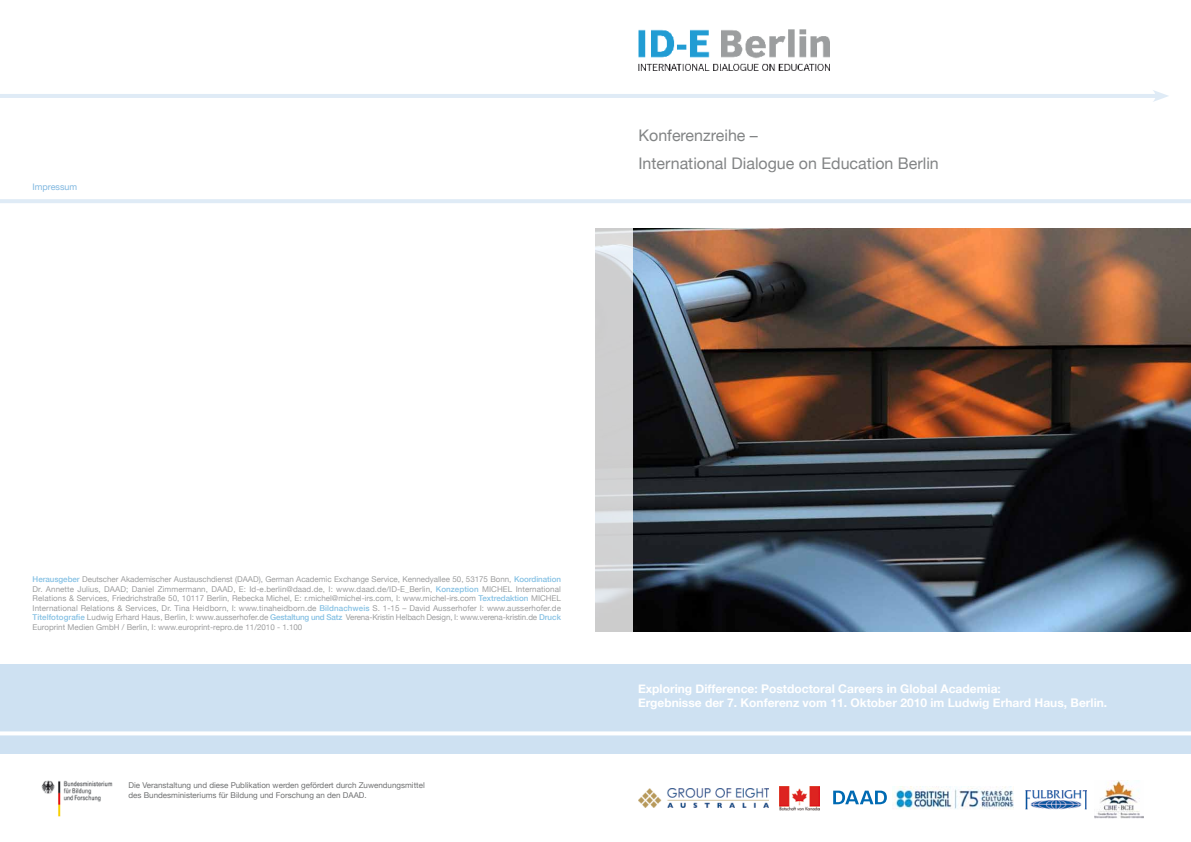
<style>
.page{position:relative;width:1191px;height:842px;background:#fff}
.page>*{position:absolute;margin:0;border:0;box-sizing:border-box;transform-origin:0 0}
.t1{font:16px/28px "Helvetica Neue";color:#828485}
.t2{font:700 12px/14.4px "Helvetica Neue";color:#fff}
.t3{font:9px "Helvetica Neue";color:#81b8e0}
.t4{font:8px/9.6px "Helvetica Neue";color:#707172}
.s1{font-weight:500;color:#4da4d7}
</style>
<div class="page">
<hr style="left:0;top:94px;width:1159px;height:4px;background:#dfebf6">
<svg style="left:1153px;top:90px;width:16px;height:12px"></svg>
<img style="left:632px;top:229px;width:559px;height:402px">
<svg style="left:595px;top:228px;width:37px;height:404px;fill:#cececf"></svg>
<hr style="left:0;top:199px;width:1191px;height:4px;background:#dfebf6">
<img style="left:892px;top:786px;width:121px;height:24px">
<img style="left:779px;top:786px;width:40px;height:25px">
<img style="left:1094px;top:780px;width:49px;height:38px">
<svg style="left:833px;top:791px;width:54px;height:13px"></svg>
<img style="left:1025px;top:790px;width:61px;height:20px">
<img style="left:638px;top:789px;width:130px;height:19px">
<div style="left:0;top:664px;width:1191px;height:90px;background:#cee1f2"></div>
<svg style="left:0;top:731px;width:1191px;height:4px;fill:#fff"></svg>
<img style="left:638px;top:29px;width:192px;height:42px">
<img style="left:41px;top:780px;width:72px;height:37px">
<p class="t3" style="left:33px;top:182px;width:46px">Impressum</p>
<h1 class="t1" style="left:638px;top:121px;width:302px">Konferenzreihe –<br>International Dialogue on Education Berlin</h1>
<p class="t4" style="left:33px;top:574px;width:530px;text-align:justify"><span class="s1">Herausgeber</span> Deutscher Akademischer Austauschdienst (DAAD), German Academic Exchange Service, Kennedyallee 50, 53175 Bonn, <span class="s1">Koordination </span>Dr. Annette Julius, DAAD; Daniel Zimmermann, DAAD, E: Id-e.berlin@daad.de, I: www.daad.de/ID-E_Berlin, <span class="s1">Konzeption</span> MICHEL International Relations &amp; Services, Friedrichstraße 50, 10117 Berlin, Rebecka Michel, E: r.michel@michel-irs.com, I: www.michel-irs.com <span class="s1">Textredaktion</span> MICHEL International Relations &amp; Services, Dr. Tina Heidborn, I: www.tinaheidborn.de <span class="s1">Bildnachweis</span> S. 1-15 – David Ausserhofer I: www.ausserhofer.de <span class="s1">Titelfotografie</span> Ludwig Erhard Haus, Berlin, I: www.ausserhofer.de <span class="s1">Gestaltung und Satz</span> Verena-Kristin Helbach Design, I: www.verena-kristin.de <span class="s1">Druck </span>Europrint Medien GmbH / Berlin, I: www.europrint-repro.de 11/2010 - 1.100</p>
<p class="t4" style="left:129px;top:781px;width:298px">Die Veranstaltung und diese Publikation werden gefördert durch Zuwendungsmittel des Bundesministeriums für Bildung und Forschung an den DAAD.</p>
<h2 class="t2" style="left:638px;top:681px;width:471px">Exploring Difference: Postdoctoral Careers in Global Academia:<br>Ergebnisse der 7. Konferenz vom 11. Oktober 2010 im Ludwig Erhard Haus, Berlin.</h2>
</div>
